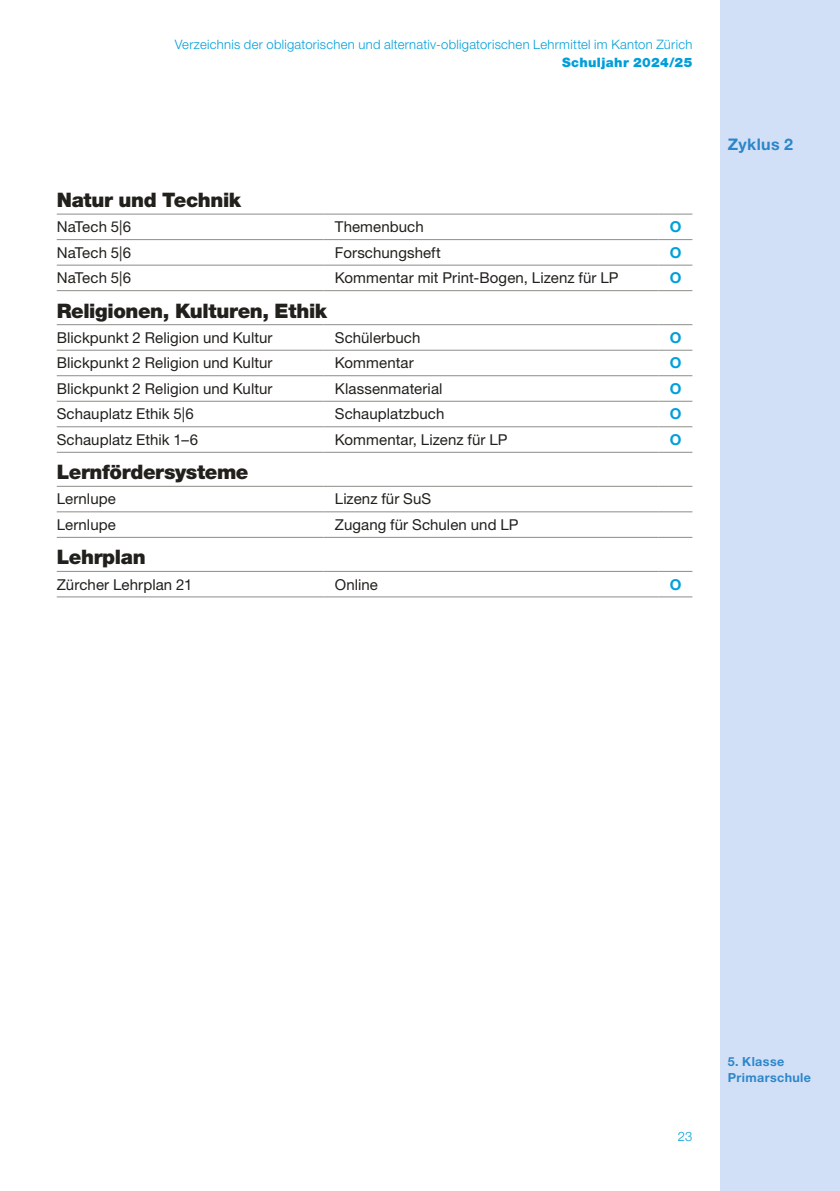
<style>
.page{position:relative;width:840px;height:1191px;background:#fff}
.page>*{position:absolute;margin:0;border:0;box-sizing:border-box;transform-origin:0 0}
.h2_ohne_grundlinienr{font:900 20px "Helvetica Neue LT Std";letter-spacing:-.02em;color:#21201c}
.Zyklus{font:700 16px "Helvetica Neue LT Std";letter-spacing:.025em;color:#2c86ca}
.p___tabelle{font:15px "Helvetica Neue LT Std";letter-spacing:.005em;color:#21201c}
.p___tabelle-2{font:700 15px "Helvetica Neue LT Std";color:#009fda}
.t1{font:300 13px "Helvetica Neue LT Std";letter-spacing:.02em;color:#009fda}
.t2{font:900 13px "Helvetica Neue LT Std";letter-spacing:.025em;color:#009fda}
.Fusszeile{font:700 12.4px/16px "Helvetica Neue LT Std";letter-spacing:.03em;color:#2c86ca}
</style>
<div class="page">
<div style="left:720px;top:0;width:119px;height:1191px;background:#d2e0f7"></div>
<hr style="left:57px;top:214px;width:266px;height:1px;background:#8c8c88">
<hr style="left:323px;top:214px;width:335px;height:1px;background:#8c8c88">
<hr style="left:658px;top:214px;width:34px;height:1px;background:#8c8c88">
<hr style="left:57px;top:239px;width:266px;height:1px;background:#8c8c88">
<hr style="left:323px;top:239px;width:335px;height:1px;background:#8c8c88">
<hr style="left:658px;top:239px;width:34px;height:1px;background:#8c8c88">
<hr style="left:57px;top:265px;width:266px;height:1px;background:#8c8c88">
<hr style="left:323px;top:265px;width:335px;height:1px;background:#8c8c88">
<hr style="left:658px;top:265px;width:34px;height:1px;background:#8c8c88">
<hr style="left:57px;top:290px;width:266px;height:1px;background:#8c8c88">
<hr style="left:323px;top:290px;width:335px;height:1px;background:#8c8c88">
<hr style="left:658px;top:290px;width:34px;height:1px;background:#8c8c88">
<hr style="left:57px;top:324px;width:266px;height:1px;background:#8c8c88">
<hr style="left:323px;top:324px;width:335px;height:1px;background:#8c8c88">
<hr style="left:658px;top:324px;width:34px;height:1px;background:#8c8c88">
<hr style="left:57px;top:350px;width:266px;height:1px;background:#8c8c88">
<hr style="left:323px;top:350px;width:335px;height:1px;background:#8c8c88">
<hr style="left:658px;top:350px;width:34px;height:1px;background:#8c8c88">
<hr style="left:57px;top:375px;width:266px;height:1px;background:#8c8c88">
<hr style="left:323px;top:375px;width:335px;height:1px;background:#8c8c88">
<hr style="left:658px;top:375px;width:34px;height:1px;background:#8c8c88">
<hr style="left:57px;top:401px;width:266px;height:1px;background:#8c8c88">
<hr style="left:323px;top:401px;width:335px;height:1px;background:#8c8c88">
<hr style="left:658px;top:401px;width:34px;height:1px;background:#8c8c88">
<hr style="left:57px;top:426px;width:266px;height:1px;background:#8c8c88">
<hr style="left:323px;top:426px;width:335px;height:1px;background:#8c8c88">
<hr style="left:658px;top:426px;width:34px;height:1px;background:#8c8c88">
<hr style="left:57px;top:452px;width:266px;height:1px;background:#8c8c88">
<hr style="left:323px;top:452px;width:335px;height:1px;background:#8c8c88">
<hr style="left:658px;top:452px;width:34px;height:1px;background:#8c8c88">
<hr style="left:57px;top:486px;width:266px;height:1px;background:#8c8c88">
<hr style="left:323px;top:486px;width:335px;height:1px;background:#8c8c88">
<hr style="left:658px;top:486px;width:34px;height:1px;background:#8c8c88">
<hr style="left:57px;top:511px;width:266px;height:1px;background:#8c8c88">
<hr style="left:323px;top:511px;width:335px;height:1px;background:#8c8c88">
<hr style="left:658px;top:511px;width:34px;height:1px;background:#8c8c88">
<hr style="left:57px;top:537px;width:266px;height:1px;background:#8c8c88">
<hr style="left:323px;top:537px;width:335px;height:1px;background:#8c8c88">
<hr style="left:658px;top:537px;width:34px;height:1px;background:#8c8c88">
<hr style="left:57px;top:571px;width:266px;height:1px;background:#8c8c88">
<hr style="left:323px;top:571px;width:335px;height:1px;background:#8c8c88">
<hr style="left:658px;top:571px;width:34px;height:1px;background:#8c8c88">
<hr style="left:57px;top:596px;width:266px;height:1px;background:#8c8c88">
<hr style="left:323px;top:596px;width:335px;height:1px;background:#8c8c88">
<hr style="left:658px;top:596px;width:34px;height:1px;background:#8c8c88">
<p class="t1" style="left:175px;top:36px;width:519px">Verzeichnis der obligatorischen und alternativ-obligatorischen Lehrmittel im Kanton Zürich</p>
<p class="t2" style="left:562px;top:55px;width:132px">Schuljahr 2024/25</p>
<p class="h2_ohne_grundlinienr" style="left:57px;top:188px;width:186px">Natur und Technik</p>
<p class="p___tabelle" style="left:57px;top:218px;width:76px">NaTech 5|6</p>
<p class="p___tabelle" style="left:334px;top:218px;width:90px">Themenbuch</p>
<p class="p___tabelle-2" style="left:669px;top:218px;width:13px">O</p>
<p class="p___tabelle" style="left:57px;top:243px;width:76px">NaTech 5|6</p>
<p class="p___tabelle" style="left:334px;top:243px;width:107px">Forschungsheft</p>
<p class="p___tabelle-2" style="left:669px;top:243px;width:13px">O</p>
<p class="p___tabelle" style="left:57px;top:269px;width:76px">NaTech 5|6</p>
<p class="p___tabelle" style="left:334px;top:269px;width:285px">Kommentar mit Print-Bogen, Lizenz für LP</p>
<p class="p___tabelle-2" style="left:669px;top:269px;width:13px">O</p>
<p class="h2_ohne_grundlinienr" style="left:57px;top:298px;width:272px">Religionen, Kulturen, Ethik</p>
<p class="p___tabelle" style="left:57px;top:328px;width:217px">Blickpunkt 2 Religion und Kultur</p>
<p class="p___tabelle" style="left:334px;top:328px;width:87px">Schülerbuch</p>
<p class="p___tabelle-2" style="left:669px;top:328px;width:13px">O</p>
<p class="p___tabelle" style="left:57px;top:354px;width:217px">Blickpunkt 2 Religion und Kultur</p>
<p class="p___tabelle" style="left:334px;top:354px;width:80px">Kommentar</p>
<p class="p___tabelle-2" style="left:669px;top:354px;width:13px">O</p>
<p class="p___tabelle" style="left:57px;top:379px;width:217px">Blickpunkt 2 Religion und Kultur</p>
<p class="p___tabelle" style="left:334px;top:379px;width:109px">Klassenmaterial</p>
<p class="p___tabelle-2" style="left:669px;top:379px;width:13px">O</p>
<p class="p___tabelle" style="left:57px;top:405px;width:138px">Schauplatz Ethik 5|6</p>
<p class="p___tabelle" style="left:334px;top:405px;width:111px">Schauplatzbuch</p>
<p class="p___tabelle-2" style="left:669px;top:405px;width:13px">O</p>
<p class="p___tabelle" style="left:57px;top:430px;width:143px">Schauplatz Ethik 1–6</p>
<p class="p___tabelle" style="left:334px;top:430px;width:174px">Kommentar, Lizenz für LP</p>
<p class="p___tabelle-2" style="left:669px;top:430px;width:13px">O</p>
<p class="h2_ohne_grundlinienr" style="left:57px;top:460px;width:193px">Lernfördersysteme</p>
<p class="p___tabelle" style="left:57px;top:490px;width:61px">Lernlupe</p>
<p class="p___tabelle" style="left:334px;top:490px;width:98px">Lizenz für SuS</p>
<p class="p___tabelle" style="left:57px;top:515px;width:61px">Lernlupe</p>
<p class="p___tabelle" style="left:334px;top:515px;width:185px">Zugang für Schulen und LP</p>
<p class="h2_ohne_grundlinienr" style="left:57px;top:545px;width:90px">Lehrplan</p>
<p class="p___tabelle" style="left:57px;top:575px;width:137px">Zürcher Lehrplan 21</p>
<p class="p___tabelle" style="left:334px;top:575px;width:45px">Online</p>
<p class="p___tabelle-2" style="left:669px;top:575px;width:13px">O</p>
<p class="Zyklus" style="left:727px;top:135px;width:67px">Zyklus 2</p>
<p class="t1" style="left:677px;top:1128px;width:16px">23</p>
<p class="Fusszeile" style="left:727px;top:1053px;width:85px">5. Klasse<br>Primarschule</p>
</div>
